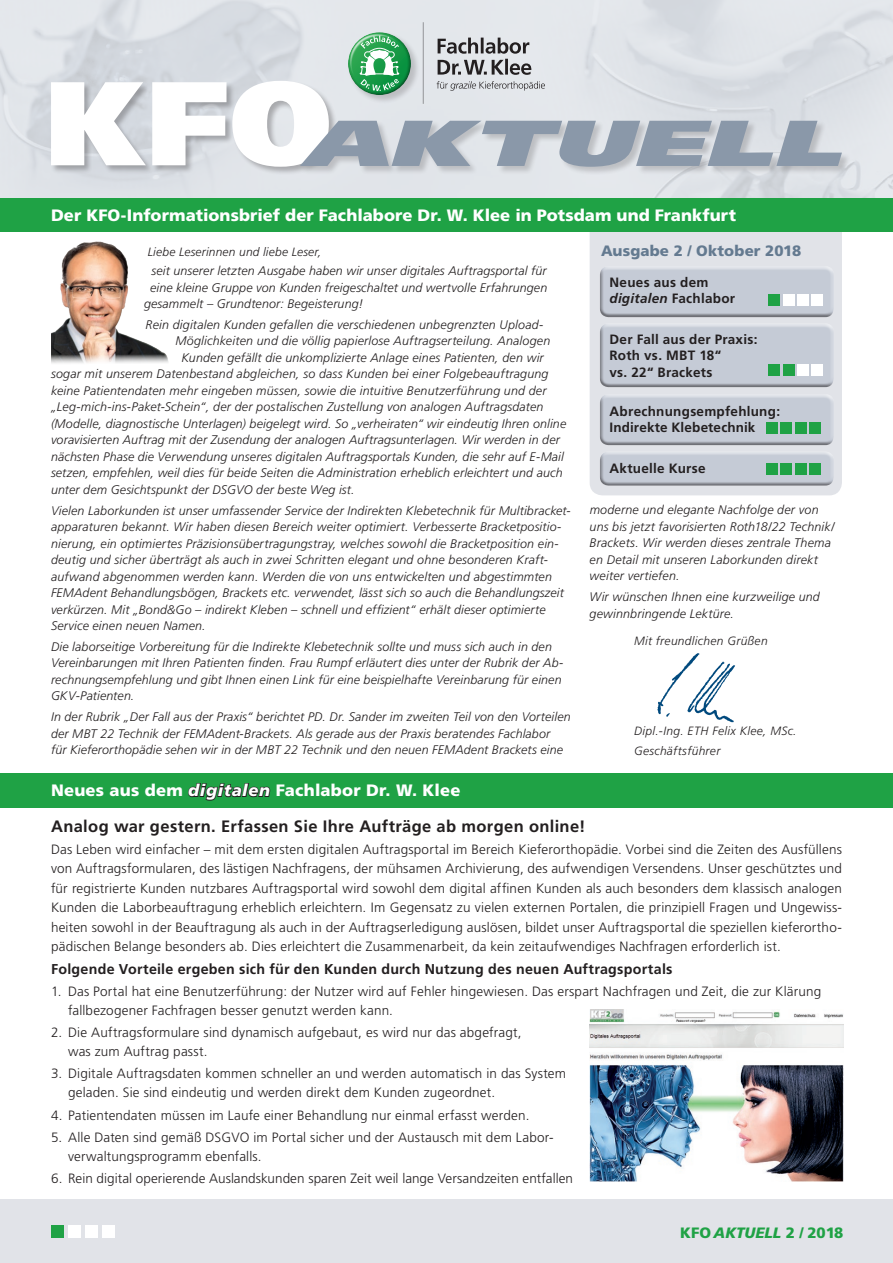
<style>
.page{position:relative;width:893px;height:1263px;background:#fff}
.page>*{position:absolute;margin:0;border:0;box-sizing:border-box;transform-origin:0 0}
.t1{font:900 16.5px "Frutiger LT Std";letter-spacing:.005em;color:#fff}
.t2{font:700 16.5px "Frutiger LT Std";letter-spacing:.02em;color:#231f20}
.t3{font:900 15px "Frutiger LT Std";letter-spacing:.01em;color:#647a90}
.t4{font:900 15px "Frutiger LT Std";color:#1fa245}
.t5{font:700 14.25px "Frutiger LT Std";letter-spacing:.02em;color:#231f20}
.t6{font:300 13.5px/19.5px "Frutiger LT Std";letter-spacing:.01em;color:#231f20}
.t7{font:700 13.5px/16.5px "Frutiger LT Std";letter-spacing:.02em;color:#231f20}
.t8{font:italic 300 12.45px/16.5px "Frutiger LT Std";letter-spacing:.015em;color:#231f20}
.t9{font:italic 300 12px/19.5px "Frutiger LT Std";letter-spacing:.025em;color:#231f20}
.s1{font-style:italic}
</style>
<div class="page">
<div style="left:590px;top:232px;width:252px;height:263px;background:#e1e3e8"></div>
<div style="left:0;top:198px;width:893px;height:34px;background:#1fa245"></div>
<div style="left:0;top:1199px;width:893px;height:64px;background:#e1e3e8"></div>
<div style="left:598px;top:262px;width:240px;height:54px;background:#e1e3e8"></div>
<div style="left:597px;top:267px;width:239px;height:51px;background:#231f20;opacity:.51"></div>
<div style="left:598px;top:447px;width:240px;height:37px;background:#e1e3e8"></div>
<div style="left:597px;top:453px;width:239px;height:34px;background:#231f20;opacity:.51"></div>
<div style="left:598px;top:319px;width:240px;height:67px;background:#e1e3e8"></div>
<div style="left:597px;top:325px;width:239px;height:62px;background:#231f20;opacity:.51"></div>
<div style="left:598px;top:390px;width:240px;height:54px;background:#e1e3e8"></div>
<div style="left:597px;top:395px;width:239px;height:50px;background:#231f20;opacity:.51"></div>
<div style="left:0;top:773px;width:893px;height:34px;background:#1fa245"></div>
<svg style="left:188px;top:783px;width:83px;height:18px"></svg>
<svg style="left:345px;top:30px;width:66px;height:6px"></svg>
<hr style="left:423px;top:22px;width:1px;height:82px;background:#939598">
<div style="left:51px;top:80px;width:287px;height:96px;background:#231f20;opacity:.3"></div>
<div style="left:300px;top:120px;width:550px;height:56px;background:#231f20;opacity:.2"></div>
<svg style="left:51px;top:36px;width:800px;height:131px"></svg>
<div style="left:51px;top:1225px;width:13px;height:12px;background:#1fa245"></div>
<div style="left:68px;top:1225px;width:13px;height:12px;background:#fff"></div>
<div style="left:85px;top:1225px;width:13px;height:12px;background:#fff"></div>
<div style="left:102px;top:1225px;width:13px;height:12px;background:#fff"></div>
<div style="left:797px;top:294px;width:12px;height:11px;background:#fff"></div>
<div style="left:768px;top:294px;width:12px;height:11px;background:#1fa245"></div>
<div style="left:811px;top:294px;width:12px;height:11px;background:#fff"></div>
<div style="left:783px;top:294px;width:11px;height:11px;background:#fff"></div>
<div style="left:797px;top:364px;width:12px;height:12px;background:#fff"></div>
<div style="left:768px;top:364px;width:12px;height:12px;background:#1fa245"></div>
<div style="left:811px;top:364px;width:12px;height:12px;background:#fff"></div>
<div style="left:783px;top:364px;width:11px;height:12px;background:#1fa245"></div>
<div style="left:795px;top:422px;width:11px;height:12px;background:#1fa245"></div>
<div style="left:766px;top:422px;width:12px;height:12px;background:#1fa245"></div>
<div style="left:809px;top:422px;width:12px;height:12px;background:#1fa245"></div>
<div style="left:781px;top:422px;width:11px;height:12px;background:#1fa245"></div>
<div style="left:795px;top:463px;width:11px;height:11px;background:#1fa245"></div>
<div style="left:766px;top:463px;width:12px;height:11px;background:#1fa245"></div>
<div style="left:809px;top:463px;width:12px;height:11px;background:#1fa245"></div>
<div style="left:781px;top:463px;width:11px;height:11px;background:#1fa245"></div>
<img style="left:657px;top:653px;width:78px;height:70px">
<img style="left:51px;top:241px;width:117px;height:122px">
<img style="left:590px;top:1009px;width:253px;height:173px">
<h1 class="t1" style="left:51px;top:205px;width:686px">Der KFO-Informationsbrief der Fachlabore Dr. W. Klee in Potsdam und Frankfurt</h1>
<p class="t9" style="left:148px;top:242px;width:175px">Liebe Leserinnen und liebe Leser,</p>
<p class="t8" style="left:152px;top:263px;width:397px">seit unserer letzten Ausgabe haben wir unser digitales Auftragsportal für</p>
<p class="t8" style="left:150px;top:279px;width:399px">eine kleine Gruppe von Kunden freigeschaltet und wertvolle Erfahrungen</p>
<p class="t8" style="left:144px;top:296px;width:221px">gesammelt – Grundtenor: Begeisterung!</p>
<p class="t8" style="left:146px;top:316px;width:399px">Rein digitalen Kunden gefallen die verschiedenen unbegrenzten Upload-</p>
<p class="t8" style="left:176px;top:333px;width:376px">Möglichkeiten und die völlig papierlose Auftragserteilung. Analogen</p>
<p class="t8" style="left:182px;top:349px;width:364px">Kunden gefällt die unkomplizierte Anlage eines Patienten, den wir</p>
<p class="t8" style="left:51px;top:366px;width:499px">sogar mit unserem Datenbestand abgleichen, so dass Kunden bei einer Folgebeauftragung</p>
<p class="t8" style="left:51px;top:382px;width:497px">keine Patientendaten mehr eingeben müssen, sowie die intuitive Benutzerführung und der</p>
<p class="t8" style="left:51px;top:399px;width:494px">„Leg-mich-ins-Paket-Schein“, der der postalischen Zustellung von analogen Auftragsdaten</p>
<p class="t8" style="left:51px;top:415px;width:517px">(Modelle, diagnostische Unterlagen) beigelegt wird. So „verheiraten“ wir eindeutig Ihren online</p>
<p class="t8" style="left:51px;top:432px;width:510px">voravisierten Auftrag mit der Zusendung der analogen Auftragsunterlagen. Wir werden in der</p>
<p class="t8" style="left:51px;top:448px;width:514px">nächsten Phase die Verwendung unseres digitalen Auftragsportals Kunden, die sehr auf E-Mail</p>
<p class="t8" style="left:51px;top:465px;width:513px">setzen, empfehlen, weil dies für beide Seiten die Administration erheblich erleichtert und auch</p>
<p class="t8" style="left:51px;top:481px;width:305px">unter dem Gesichtspunkt der DSGVO der beste Weg ist.</p>
<p class="t8" style="left:51px;top:502px;width:521px">Vielen Laborkunden ist unser umfassender Service der Indirekten Klebetechnik für Multibracket&shy;apparaturen bekannt. Wir haben diesen Bereich weiter optimiert. Verbesserte Bracketpositio&shy;nierung, ein optimiertes Präzisionsübertragungstray, welches sowohl die Bracketposition ein&shy;deutig und sicher überträgt als auch in zwei Schritten elegant und ohne besonderen Kraft&shy;aufwand abgenommen werden kann. Werden die von uns entwickelten und abgestimmten FEMAdent Behandlungsbögen, Brackets etc. verwendet, lässt sich so auch die Behandlungszeit verkürzen. Mit „Bond&amp;Go – indirekt Kleben – schnell und effizient“ erhält dieser optimierte Service einen neuen Namen.</p>
<p class="t8" style="left:51px;top:638px;width:514px">Die laborseitige Vorbereitung für die Indirekte Klebetechnik sollte und muss sich auch in den Vereinbarungen mit Ihren Patienten finden. Frau Rumpf erläutert dies unter der Rubrik der Ab&shy;rechnungsempfehlung und gibt Ihnen einen Link für eine beispielhafte Vereinbarung für einen GKV-Patienten.</p>
<p class="t8" style="left:51px;top:709px;width:521px">In der Rubrik „Der Fall aus der Praxis“ berichtet PD. Dr. Sander im zweiten Teil von den Vorteilen der MBT 22 Technik der FEMAdent-Brackets. Als gerade aus der Praxis beratendes Fachlabor<br>für Kieferorthopädie sehen wir in der MBT 22 Technik und den neuen FEMAdent Brackets eine</p>
<h1 class="t1" style="left:51px;top:780px;width:411px">Neues aus dem <span class="s1">digitalen</span> Fachlabor Dr. W. Klee</h1>
<p class="t3" style="left:601px;top:241px;width:202px">Ausgabe 2 / Oktober 2018</p>
<p class="t7" style="left:609px;top:274px;width:127px">Neues aus dem <span class="s1">digitalen</span> Fachlabor</p>
<p class="t7" style="left:609px;top:331px;width:149px">Der Fall aus der Praxis:<br>Roth vs. MBT 18“<br>vs. 22“ Brackets</p>
<p class="t7" style="left:609px;top:403px;width:172px">Abrechnungsempfehlung:<br>Indirekte Klebetechnik</p>
<p class="t7" style="left:609px;top:460px;width:98px">Aktuelle Kurse</p>
<p class="t8" style="left:590px;top:502px;width:246px">moderne und elegante Nachfolge der von uns bis jetzt favorisierten Roth18/22 Technik/ Brackets. Wir werden dieses zentrale Thema en Detail mit unseren Laborkunden direkt weiter vertiefen.</p>
<p class="t8" style="left:590px;top:589px;width:232px">Wir wünschen Ihnen eine kurzweilige und gewinnbringende Lektüre.</p>
<p class="t9" style="left:634px;top:631px;width:135px">Mit freundlichen Grüßen</p>
<p class="t9" style="left:634px;top:721px;width:164px">Dipl.-Ing. ETH Felix Klee, MSc.<br>Geschäftsführer</p>
<h1 class="t2" style="left:51px;top:817px;width:536px">Analog war gestern. Erfassen Sie Ihre Aufträge ab morgen online!</h1>
<p class="t6" style="left:51px;top:839px;width:792px;text-align:justify">Das Leben wird einfacher – mit dem ersten digitalen Auftragsportal im Bereich Kieferorthopädie. Vorbei sind die Zeiten des Ausfüllens von Auftragsformularen, des lästigen Nachfragens, der mühsamen Archivierung, des aufwendigen Versendens. Unser geschütztes und für registrierte Kunden nutzbares Auftragsportal wird sowohl dem digital affinen Kunden als auch besonders dem klassisch analogen Kunden die Laborbeauftragung erheblich erleichtern. Im Gegensatz zu vielen externen Portalen, die prinzipiell Fragen und Ungewiss&shy;heiten sowohl in der Beauftragung als auch in der Auftragserledigung auslösen, bildet unser Auftragsportal die speziellen kieferortho&shy;pädischen Belange besonders ab. Dies erleichtert die Zusammenarbeit, da kein zeitaufwendiges Nachfragen erforderlich ist.</p>
<p class="t5" style="left:51px;top:961px;width:623px">Folgende Vorteile ergeben sich für den Kunden durch Nutzung des neuen Auftragsportals</p>
<p class="t6" style="left:68px;top:981px;width:755px;text-indent:-17px">1. Das Portal hat eine Benutzerführung: der Nutzer wird auf Fehler hingewiesen. Das erspart Nachfragen und Zeit, die zur Klärung fallbezogener Fachfragen besser genutzt werden kann.</p>
<p class="t6" style="left:68px;top:1023px;width:455px;text-indent:-17px">2. Die Auftragsformulare sind dynamisch aufgebaut, es wird nur das abgefragt, was zum Auftrag passt.</p>
<p class="t6" style="left:68px;top:1064px;width:500px;text-indent:-17px">3. Digitale Auftragsdaten kommen schneller an und werden automatisch in das System geladen. Sie sind eindeutig und werden direkt dem Kunden zugeordnet.</p>
<p class="t6" style="left:51px;top:1105px;width:480px">4. Patientendaten müssen im Laufe einer Behandlung nur einmal erfasst werden.</p>
<p class="t6" style="left:68px;top:1128px;width:487px;text-indent:-17px">5. Alle Daten sind gemäß DSGVO im Portal sicher und der Austausch mit dem Labor&shy;verwaltungsprogramm ebenfalls.</p>
<p class="t6" style="left:51px;top:1169px;width:523px">6. Rein digital operierende Auslandskunden sparen Zeit weil lange Versandzeiten entfallen</p>
<p class="t4" style="left:680px;top:1223px;width:164px">KFO <span class="s1">AKTUELL</span> 2 / 2018</p>
</div>
